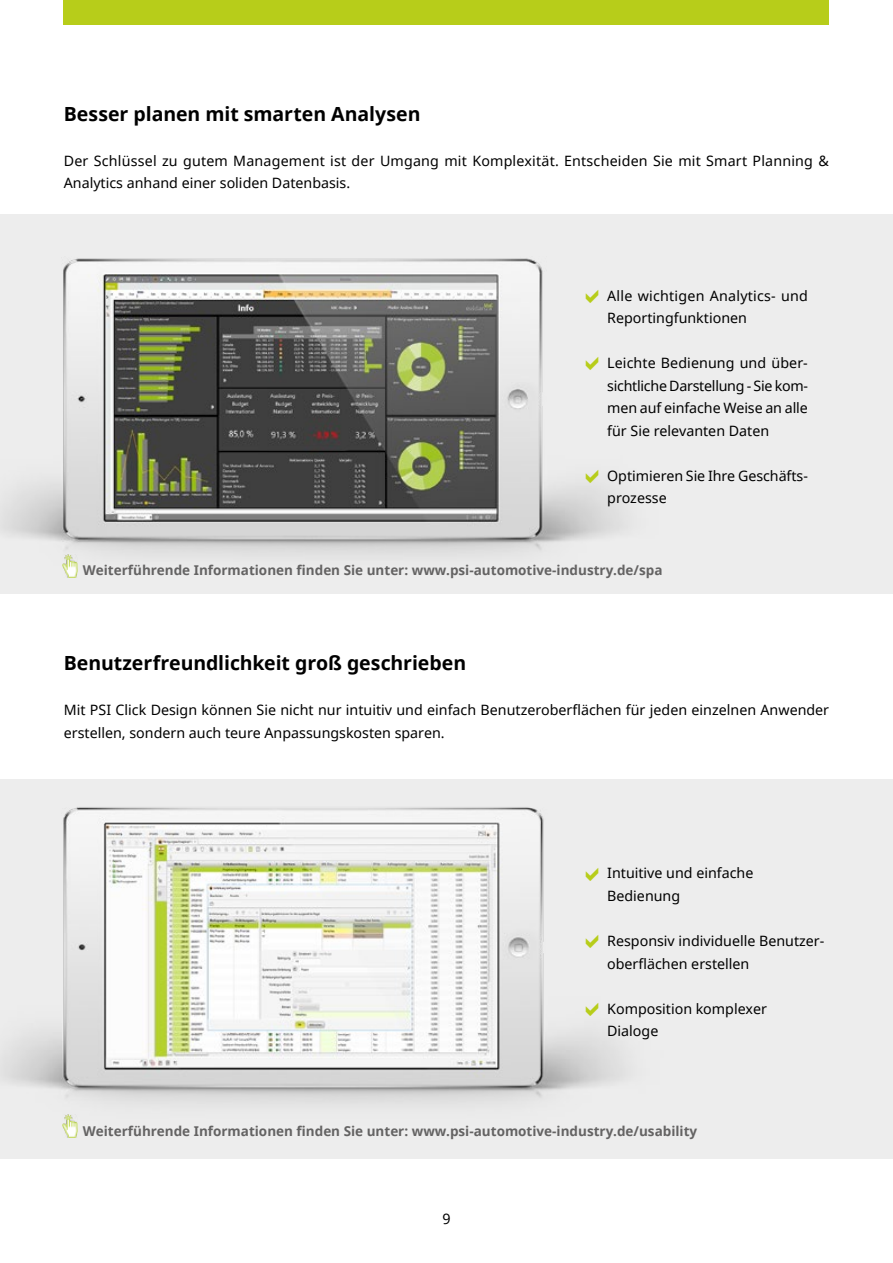
<style>
.page{position:relative;width:893px;height:1263px;background:#fff}
.page>*{position:absolute;margin:0;border:0;box-sizing:border-box;transform-origin:0 0}
.t1{font:700 19.5px "Noto Sans";letter-spacing:-.005em;color:#000}
.t2{font:14.25px/22.5px "Noto Sans";color:#000}
.t3{font:700 13.5px "Noto Sans";color:#646363}
</style>
<div class="page">
<div style="left:0;top:779px;width:893px;height:380px;background:#ededed"></div>
<img style="left:1px;top:807px;width:624px;height:320px">
<div style="left:0;top:214px;width:893px;height:380px;background:#ededed"></div>
<img style="left:0;top:258px;width:625px;height:320px">
<div style="left:64px;top:0;width:765px;height:24px;background:#b7cd1a"></div>
<img style="left:63px;top:554px;width:15px;height:23px">
<img style="left:63px;top:1115px;width:15px;height:23px">
<svg style="left:586px;top:289px;width:12px;height:14px"></svg>
<svg style="left:586px;top:357px;width:12px;height:13px"></svg>
<svg style="left:586px;top:469px;width:12px;height:14px"></svg>
<svg style="left:586px;top:867px;width:12px;height:14px"></svg>
<svg style="left:586px;top:934px;width:12px;height:14px"></svg>
<svg style="left:586px;top:1002px;width:12px;height:14px"></svg>
<h1 class="t1" style="left:64px;top:100px;width:358px">Besser planen mit smarten Analysen</h1>
<p class="t2" style="left:64px;top:149px;width:767px">Der Schlüssel zu gutem Management ist der Umgang mit Komplexität. Entscheiden Sie mit Smart Planning &amp;<br>Analytics anhand einer soliden Datenbasis.</p>
<p class="t2" style="left:607px;top:284px;width:202px">Alle wichtigen Analytics- und<br>Reportingfunktionen</p>
<p class="t2" style="left:607px;top:351px;width:202px;text-align:justify">Leichte Bedienung und über&shy;sichtliche Darstellung - Sie kom&shy;men auf einfache Weise an alle für Sie relevanten Daten</p>
<p class="t2" style="left:607px;top:464px;width:202px">Optimieren Sie Ihre Geschäfts&shy;prozesse</p>
<p class="t3" style="left:83px;top:561px;width:581px">Weiterführende Informationen finden Sie unter: www.psi-automotive-industry.de/spa</p>
<h1 class="t1" style="left:64px;top:649px;width:404px">Benutzerfreundlichkeit groß geschrieben</h1>
<p class="t2" style="left:64px;top:698px;width:767px">Mit PSI Click Design können Sie nicht nur intuitiv und einfach Benutzeroberflächen für jeden einzelnen Anwender erstellen, sondern auch teure Anpassungskosten sparen.</p>
<p class="t2" style="left:607px;top:862px;width:148px">Intuitive und einfache<br>Bedienung</p>
<p class="t2" style="left:607px;top:929px;width:219px">Responsiv individuelle Benutzer&shy;oberflächen erstellen</p>
<p class="t2" style="left:607px;top:997px;width:161px">Komposition komplexer<br>Dialoge</p>
<p class="t3" style="left:83px;top:1121px;width:616px">Weiterführende Informationen finden Sie unter: www.psi-automotive-industry.de/usability</p>
<p class="t2" style="left:442px;top:1207px;width:10px">9</p>
</div>
